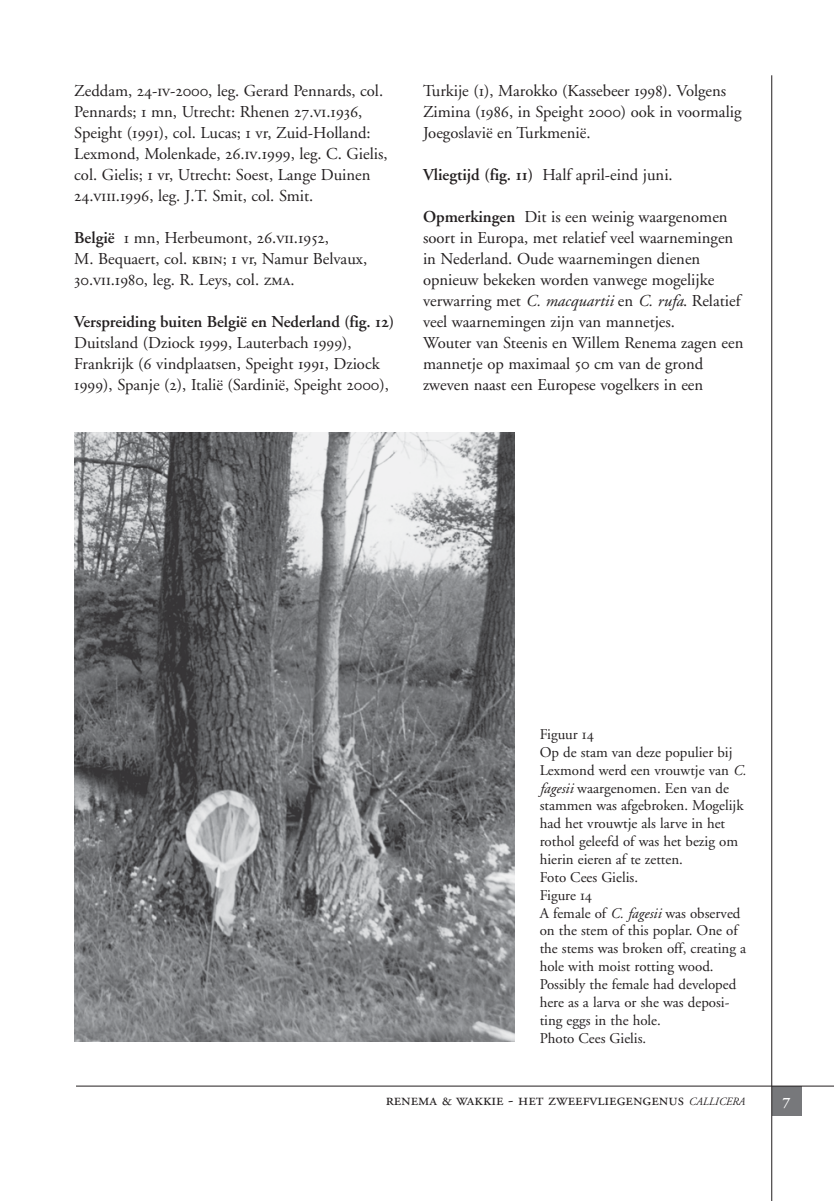
<style>
.page{position:relative;width:834px;height:1201px;background:#fff}
.page>*{position:absolute;margin:0;border:0;box-sizing:border-box;transform-origin:0 0}
.t1{font:16.62px/21px "Adobe Garamond";color:#231f20}
.t2{font:16.62px "Adobe Garamond Exp";color:#231f20}
.t3{font:600 16.62px "Adobe Garamond Exp";color:#fff}
.t4{font:14.88px/17.8px "Adobe Garamond";color:#231f20}
.s1{font-family:"Adobe Garamond Exp"}
.s2{font-weight:600}
.s3{font-family:"Adobe Garamond Exp";font-weight:600}
.s4{font-style:italic}
.s5{font-family:"Adobe Garamond";font-style:italic;font-size:11.2px}
</style>
<div class="page">
<div style="left:771px;top:1086px;width:30px;height:30px;background:#77787b"></div>
<hr style="left:76px;top:1085px;width:757px;height:1px;background:#231f20">
<hr style="left:771px;top:75px;width:1px;height:1125px;background:#231f20">
<img style="left:74px;top:432px;width:440px;height:609px">
<p class="t1" style="left:74px;top:82px;width:315px">Zeddam, <span class="s1">24</span>-<span class="s1">iv</span>-<span class="s1">2000</span>, leg. Gerard Pennards, col.<br>Pennards; <span class="s1">1</span> mn, Utrecht: Rhenen <span class="s1">27</span>.<span class="s1">vi.1936</span>, Speight (<span class="s1">1991</span>), col. Lucas; <span class="s1">1</span> vr, Zuid-Holland:<br>Lexmond, Molenkade, <span class="s1">26</span>.<span class="s1">iv</span>.<span class="s1">1999</span>, leg. C. Gielis, col. Gielis; <span class="s1">1</span> vr, Utrecht: Soest, Lange Duinen <span class="s1">24</span>.<span class="s1">viii</span>.<span class="s1">1996</span>, leg. J.T. Smit, col. Smit.</p>
<p class="t1" style="left:74px;top:229px;width:294px"><span class="s2">België</span> <span class="s1">1</span> mn, Herbeumont, <span class="s1">26</span>.<span class="s1">vii</span>.<span class="s1">1952</span>,<br>M. Bequaert, col. <span class="s1">kbin</span>; <span class="s1">1</span> vr, Namur Belvaux,<br><span class="s1">30</span>.<span class="s1">vii</span>.<span class="s1">1980</span>, leg. R. Leys, col. <span class="s1">zma</span>.</p>
<p class="t1" style="left:74px;top:313px;width:321px"><span class="s2">Verspreiding buiten België en Nederland (fig.</span> <span class="s3">12</span><span class="s2">)<br></span>Duitsland (Dziock <span class="s1">1999</span>, Lauterbach <span class="s1">1999</span>), Frankrijk (<span class="s1">6</span> vindplaatsen, Speight <span class="s1">1991</span>, Dziock <span class="s1">1999</span>), Spanje (<span class="s1">2</span>), Italië (Sardinië, Speight <span class="s1">2000</span>),</p>
<p class="t1" style="left:423px;top:82px;width:320px">Turkije (<span class="s1">1</span>), Marokko (Kassebeer <span class="s1">1998</span>). Volgens<br>Zimina (<span class="s1">1986</span>, in Speight <span class="s1">2000</span>) ook in voormalig<br>Joegoslavië en Turkmenië.</p>
<p class="t1" style="left:423px;top:166px;width:251px"><span class="s2">Vliegtijd (fig.</span> <span class="s3">11</span><span class="s2">)</span> Half april-eind juni.</p>
<p class="t1" style="left:423px;top:208px;width:322px"><span class="s2">Opmerkingen</span> Dit is een weinig waargenomen soort in Europa, met relatief veel waarnemingen in Nederland. Oude waarnemingen dienen opnieuw bekeken worden vanwege mogelijke verwarring met <span class="s4">C. macquartii</span> en <span class="s4">C. rufa</span>. Relatief veel waarnemingen zijn van mannetjes.<br>Wouter van Steenis en Willem Renema zagen een mannetje op maximaal <span class="s1">50</span> cm van de grond zweven naast een Europese vogelkers in een</p>
<p class="t4" style="left:539px;top:726px;width:208px">Figuur <span class="s1">14<br></span>Op de stam van deze populier bij<br>Lexmond werd een vrouwtje van <span class="s4">C. fagesii</span> waargenomen. Een van de stammen was afgebroken. Mogelijk had het vrouwtje als larve in het rothol geleefd of was het bezig om hierin eieren af te zetten.<br>Foto Cees Gielis.<br>Figure <span class="s1">14<br></span>A female of <span class="s4">C. fagesii</span> was observed on the stem of this poplar. One of the stems was broken off, creating a hole with moist rotting wood.<br>Possibly the female had developed here as a larva or she was deposi&shy;ting eggs in the hole.<br>Photo Cees Gielis.</p>
<p class="t2" style="left:385px;top:1089px;width:360px">renema &amp; wakkie - het zweefvliegengenus <span class="s5">CALLICERA</span></p>
<p class="t3" style="left:782px;top:1089px;width:10px">7</p>
</div>
